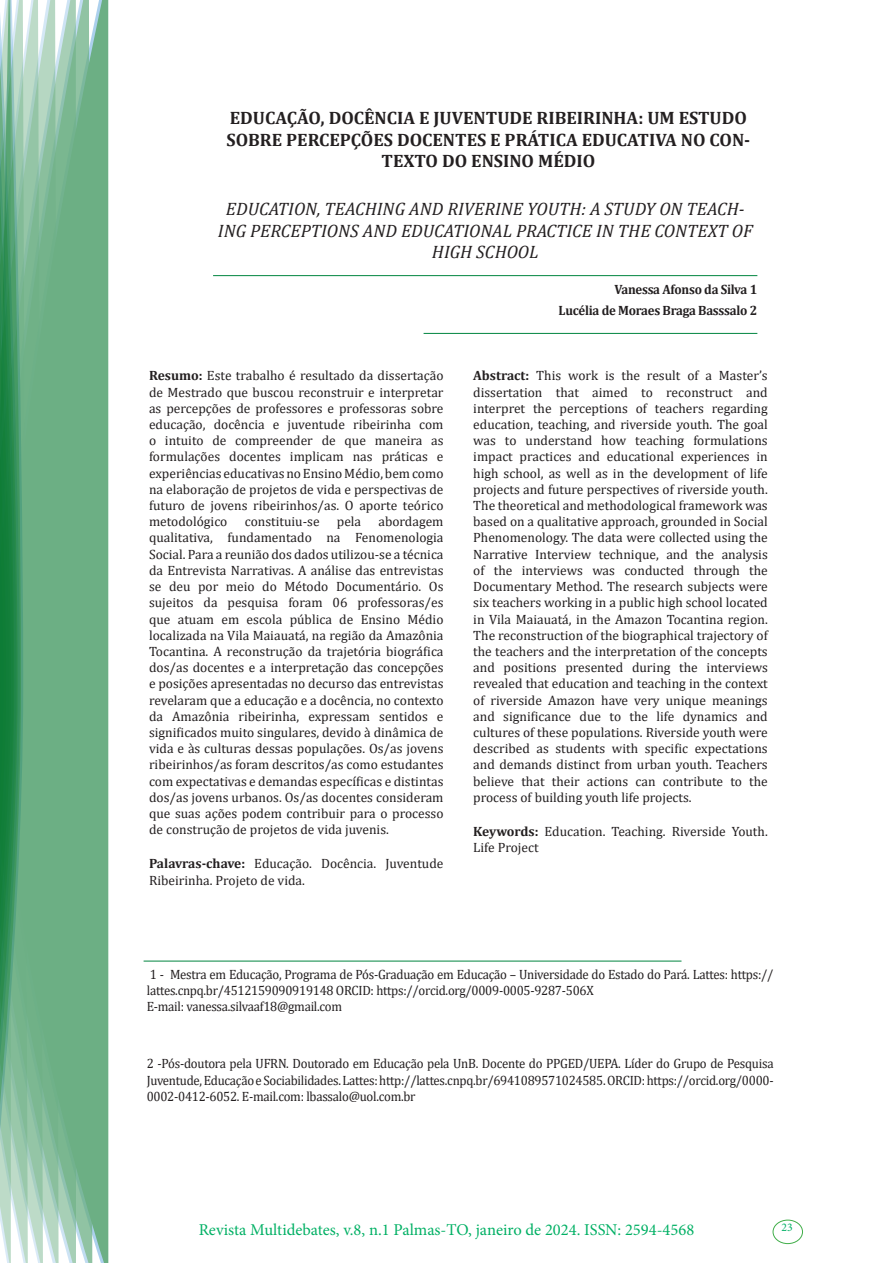
<style>
.page{position:relative;width:893px;height:1263px;background:#fff}
.page>*{position:absolute;margin:0;border:0;box-sizing:border-box;transform-origin:0 0}
.t1{font:700 18px/21.6px "Cambria";color:#231f20;text-align:center}
.t2{font:italic 18px/21.6px "Cambria";color:#231f20;text-align:center}
.t3{font:16.5px "Minion Pro";color:#00b064}
.Currículo{font:13.5px/16.2px "Cambria";letter-spacing:-.015em;color:#231f20;text-align:justify}
.Currículo-2{font:13.5px/16.2px "Cambria";letter-spacing:-.015em;color:#231f20;scale:.95 1}
.Autores{font:700 13.5px "Cambria";letter-spacing:-.02em;color:#231f20;scale:.95 1}
.t4{font:11.7px "Minion Pro";color:#00b064}
.s1{font-weight:700}
</style>
<div class="page">
<div style="left:95px;top:0;width:14px;height:1263px;background:#6caf84"></div>
<svg style="left:79px;top:0;width:16px;height:1263px;fill:#6caf84"></svg>
<svg style="left:62px;top:0;width:17px;height:1263px;fill:#6caf84"></svg>
<svg style="left:45px;top:0;width:17px;height:1263px;fill:#6caf84"></svg>
<svg style="left:30px;top:0;width:15px;height:1263px;fill:#6caf84"></svg>
<svg style="left:0;top:0;width:30px;height:1263px"></svg>
<div style="left:772px;top:1219px;width:31px;height:25px;border:1px solid #40ae49;border-radius:50%"></div>
<hr style="left:144px;top:961px;width:537px;height:1px;background:#008540">
<hr style="left:213px;top:275px;width:544px;height:1px;background:#008540">
<hr style="left:424px;top:333px;width:333px;height:1px;background:#008540">
<p class="t1" style="left:226px;top:107px;width:525px">EDUCAÇÃO, DOCÊNCIA E JUVENTUDE RIBEIRINHA: UM ESTUDO<br>SOBRE PERCEPÇÕES DOCENTES E PRÁTICA EDUCATIVA NO CON-<br>TEXTO DO ENSINO MÉDIO</p>
<p class="t2" style="left:218px;top:198px;width:536px">EDUCATION, TEACHING AND RIVERINE YOUTH: A STUDY ON TEACH-<br>ING PERCEPTIONS AND EDUCATIONAL PRACTICE IN THE CONTEXT OF<br>HIGH SCHOOL</p>
<p class="Autores" style="left:614px;top:280px;width:152px">Vanessa Afonso da Silva 1</p>
<p class="Autores" style="left:559px;top:301px;width:211px">Lucélia de Moraes Braga Basssalo 2</p>
<p class="Currículo" style="left:149px;top:368px;width:296px"><span class="s1">Resumo:</span> Este trabalho é resultado da dissertação de Mestrado que buscou reconstruir e interpretar as percepções de professores e professoras sobre educação, docência e juventude ribeirinha com o intuito de compreender de que maneira as formulações docentes implicam nas práticas e experiências educativas no Ensino Médio, bem como na elaboração de projetos de vida e perspectivas de futuro de jovens ribeirinhos/as. O aporte teórico metodológico</p>
<p class="Currículo" style="left:149px;top:513px;width:296px;text-indent:229px">abordagem qualitativa, fundamentado na Fenomenologia Social. Para a reunião dos dados utilizou-se a técnica da Entrevista Narrativas. A análise das entrevistas se deu por meio do Método Documentário. Os sujeitos da pesquisa foram 06 professoras/es que atuam em escola pública de Ensino Médio localizada na Vila Maiauatá, na região da Amazônia Tocantina. A reconstrução da trajetória biográfica dos/as docentes e a interpretação das concepções e posições apresentadas no decurso das entrevistas revelaram que a educação e a docência, no contexto da Amazônia ribeirinha, expressam sentidos e significados muito singulares, devido à dinâmica de vida e às culturas dessas populações. Os/as jovens ribeirinhos/as foram descritos/as como estudantes com expectativas e demandas específicas e distintas dos/as jovens urbanos. Os/as docentes consideram que suas ações podem contribuir para o processo de construção de projetos de vida juvenis.</p>
<p class="Currículo" style="left:149px;top:855px;width:296px"><span class="s1">Palavras-chave:</span> Educação. Docência. Juventude<br>Ribeirinha. Projeto de vida.</p>
<p class="Currículo" style="left:245px;top:513px;width:76px">constituiu-se</p>
<p class="Currículo" style="left:337px;top:513px;width:26px">pela</p>
<p class="Currículo" style="left:473px;top:368px;width:296px"><span class="s1">Abstract:</span> This work is the result of a Master’s dissertation that aimed to reconstruct and interpret the perceptions of teachers regarding education, teaching, and riverside youth. The goal was to understand how teaching formulations impact practices and educational experiences in high school, as well as in the development of life projects and future perspectives of riverside youth.<br>The theoretical and methodological framework was based on a qualitative approach, grounded in Social Phenomenology. The data were collected using the Narrative Interview technique, and the analysis of the interviews was conducted through the Documentary Method. The research subjects were six teachers working in a public high school located in Vila Maiauatá, in the Amazon Tocantina region.<br>The reconstruction of the biographical trajectory of the teachers and the interpretation of the concepts and positions presented during the interviews revealed that education and teaching in the context of riverside Amazon have very unique meanings and significance due to the life dynamics and cultures of these populations. Riverside youth were described as students with specific expectations and demands distinct from urban youth. Teachers believe that their actions can contribute to the process of building youth life projects.</p>
<p class="Currículo" style="left:473px;top:823px;width:296px"><span class="s1">Keywords:</span> Education. Teaching. Riverside Youth.<br>Life Project</p>
<p class="Currículo-2" style="left:147px;top:966px;width:661px">1 - Mestra em Educação, Programa de Pós-Graduação em Educação – Universidade do Estado do Pará. Lattes: https:// lattes.cnpq.br/4512159090919148 ORCID: https://orcid.org/0009-0005-9287-506X</p>
<p class="Currículo-2" style="left:147px;top:998px;width:207px">E-mail: vanessa.silvaaf18@gmail.com</p>
<p class="Currículo-2" style="left:147px;top:1055px;width:661px;text-align:justify">2 -Pós-doutora pela UFRN. Doutorado em Educação pela UnB. Docente do PPGED/UEPA. Líder do Grupo de Pesquisa Juventude, Educação e Sociabilidades. Lattes: http://lattes.cnpq.br/6941089571024585. ORCID: https://orcid.org/0000- 0002-0412-6052. E-mail.com: lbassalo@uol.com.br</p>
<p class="t3" style="left:199px;top:1218px;width:497px">Revista Multidebates, v.8, n.1 Palmas-TO, janeiro de 2024. ISSN: 2594-4568</p>
<p class="t4" style="left:781px;top:1219px;width:13px">23</p>
</div>
